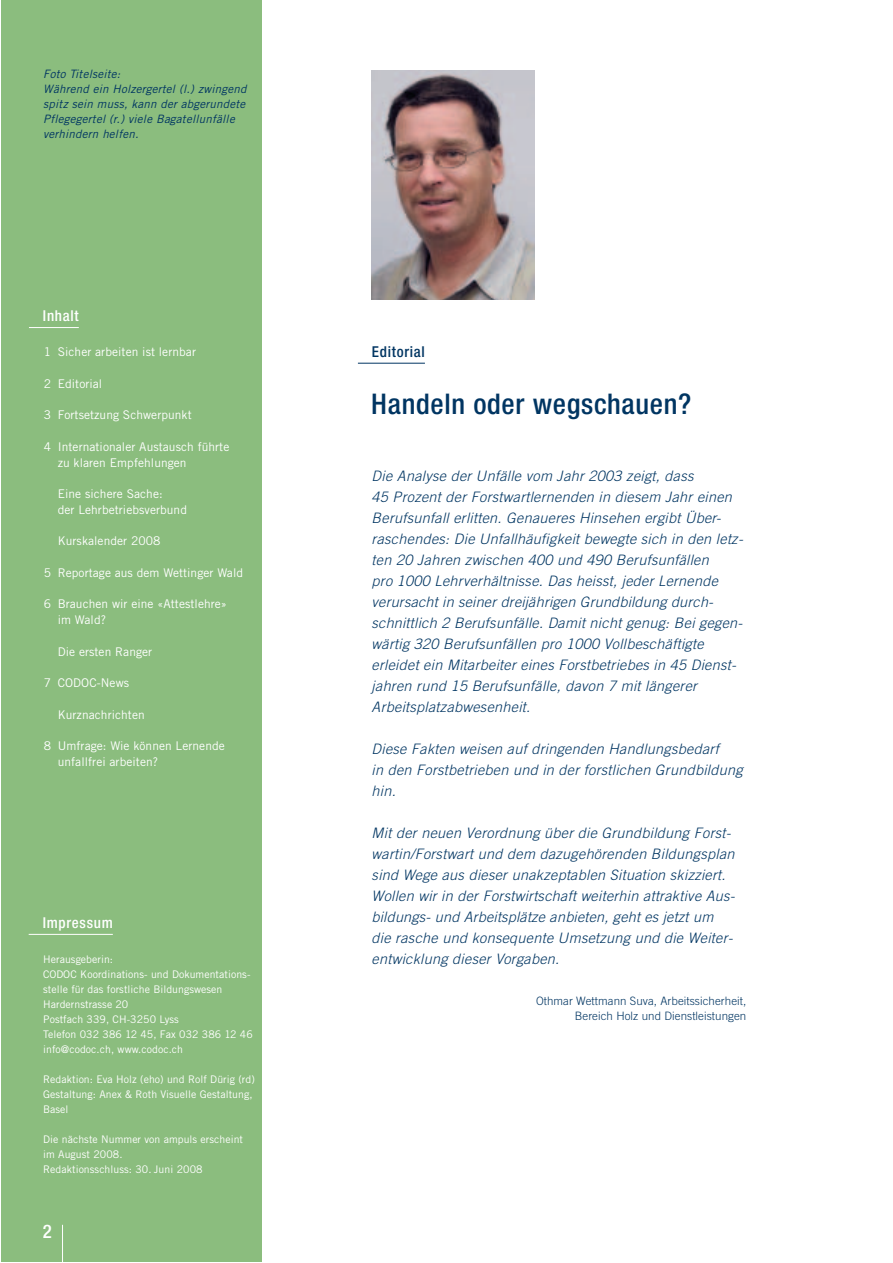
<style>
.page{position:relative;width:893px;height:1263px;background:#fff}
.page>*{position:absolute;margin:0;border:0;box-sizing:border-box;transform-origin:0 0}
.t1{font:500 condensed 28.5px "Helvetica Neue";letter-spacing:.025em;color:#003562}
.t2{font:500 condensed 18.75px "Helvetica Neue";color:#fff}
.t3{font:500 condensed 15px "Helvetica Neue";letter-spacing:.05em;color:#fff}
.t4{font:500 condensed 15px "Helvetica Neue";letter-spacing:.05em;color:#003562}
.t5{font:italic 300 14.4px/21px "Trade Gothic";letter-spacing:.02em;color:#003562}
.t6{font:12px/15.8px "Trade Gothic";letter-spacing:.005em;color:#fff}
.t7{font:italic 11.55px/15px "Trade Gothic";letter-spacing:.02em;color:#003562}
.t8{font:300 11.55px/15px "Trade Gothic";letter-spacing:.005em;color:#003562;text-align:right}
.t9{font:10.5px/15px "Trade Gothic";letter-spacing:.005em;color:#fff}
</style>
<div class="page">
<div style="left:1px;top:0;width:260px;height:1262px;background:#8bbd7e"></div>
<hr style="left:358px;top:363px;width:67px;height:1px;background:#003562">
<img style="left:371px;top:70px;width:163px;height:230px">
<hr style="left:29px;top:327px;width:50px;height:1px;background:#fff">
<hr style="left:29px;top:934px;width:84px;height:1px;background:#fff">
<hr style="left:62px;top:1225px;width:1px;height:37px;background:#fff">
<p class="t7" style="left:43px;top:68px;width:205px">Foto Titelseite:<br>Während ein Holzergertel (l.) zwingend spitz sein muss, kann der abgerundete<br>Pflegegertel (r.) viele Bagatellunfälle verhindern helfen.</p>
<p class="t3" style="left:43px;top:311px;width:37px">Inhalt</p>
<p class="t6" style="left:44px;top:345px;width:154px">1 Sicher arbeiten ist lernbar</p>
<p class="t6" style="left:44px;top:377px;width:60px">2 Editorial</p>
<p class="t6" style="left:44px;top:408px;width:149px">3 Fortsetzung Schwerpunkt</p>
<p class="t6" style="left:58px;top:440px;width:173px;text-indent:-14px">4 Internationaler Austausch führte zu klaren Empfehlungen</p>
<p class="t6" style="left:58px;top:487px;width:131px">Eine sichere Sache:<br>der Lehrbetriebsverbund</p>
<p class="t6" style="left:58px;top:534px;width:104px">Kurskalender 2008</p>
<p class="t6" style="left:44px;top:566px;width:201px">5 Reportage aus dem Wettinger Wald</p>
<p class="t6" style="left:58px;top:597px;width:171px;text-indent:-14px">6 Brauchen wir eine «Attestlehre» im Wald?</p>
<p class="t6" style="left:58px;top:644px;width:96px">Die ersten Ranger</p>
<p class="t6" style="left:44px;top:676px;width:87px">7 CODOC-News</p>
<p class="t6" style="left:58px;top:707px;width:89px">Kurznachrichten</p>
<p class="t6" style="left:58px;top:739px;width:169px;text-indent:-14px">8 Umfrage: Wie können Lernende unfallfrei arbeiten?</p>
<p class="t3" style="left:43px;top:918px;width:72px">Impressum</p>
<p class="t9" style="left:43px;top:953px;width:211px">Herausgeberin:<br>CODOC Koordinations- und Dokumentations&shy;stelle für das forstliche Bildungswesen<br>Hardernstrasse 20<br>Postfach 339, CH-3250 Lyss<br>Telefon 032 386 12 45, Fax 032 386 12 46 info@codoc.ch, www.codoc.ch</p>
<p class="t9" style="left:43px;top:1073px;width:213px">Redaktion: Eva Holz (eho) und Rolf Dürig (rd)<br>Gestaltung: Anex &amp; Roth Visuelle Gestaltung,<br>Basel</p>
<p class="t9" style="left:43px;top:1133px;width:201px">Die nächste Nummer von ampuls erscheint im August 2008.<br>Redaktionsschluss: 30. Juni 2008</p>
<h2 class="t2" style="left:43px;top:1225px;width:10px">2</h2>
<p class="t4" style="left:372px;top:346px;width:54px">Editorial</p>
<h1 class="t1" style="left:371px;top:394px;width:321px">Handeln oder wegschauen?</h1>
<p class="t5" style="left:371px;top:466px;width:373px">Die Analyse der Unfälle vom Jahr 2003 zeigt, dass<br>45 Prozent der Forstwartlernenden in diesem Jahr einen Berufsunfall erlitten. Genaueres Hinsehen ergibt Über&shy;raschendes: Die Unfallhäufigkeit bewegte sich in den letz&shy;ten 20 Jahren zwischen 400 und 490 Berufsunfällen<br>pro 1000 Lehrverhältnisse. Das heisst, jeder Lernende verursacht in seiner dreijährigen Grundbildung durch&shy;schnittlich 2 Berufsunfälle. Damit nicht genug: Bei gegen&shy;wärtig 320 Berufsunfällen pro 1000 Vollbeschäftigte erleidet ein Mitarbeiter eines Forstbetriebes in 45 Dienst&shy;jahren rund 15 Berufsunfälle, davon 7 mit längerer Arbeitsplatzabwesenheit.</p>
<p class="t5" style="left:371px;top:739px;width:372px">Diese Fakten weisen auf dringenden Handlungsbedarf<br>in den Forstbetrieben und in der forstlichen Grundbildung hin.</p>
<p class="t5" style="left:371px;top:823px;width:365px">Mit der neuen Verordnung über die Grundbildung Forst&shy;wartin/Forstwart und dem dazugehörenden Bildungsplan sind Wege aus dieser unakzeptablen Situation skizziert.<br>Wollen wir in der Forstwirtschaft weiterhin attraktive Aus&shy;bildungs- und Arbeitsplätze anbieten, geht es jetzt um die rasche und konsequente Umsetzung und die Weiter&shy;entwicklung dieser Vorgaben.</p>
<p class="t8" style="left:536px;top:995px;width:212px">Othmar Wettmann Suva, Arbeitssicherheit,<br>Bereich Holz und Dienstleistungen</p>
</div>
